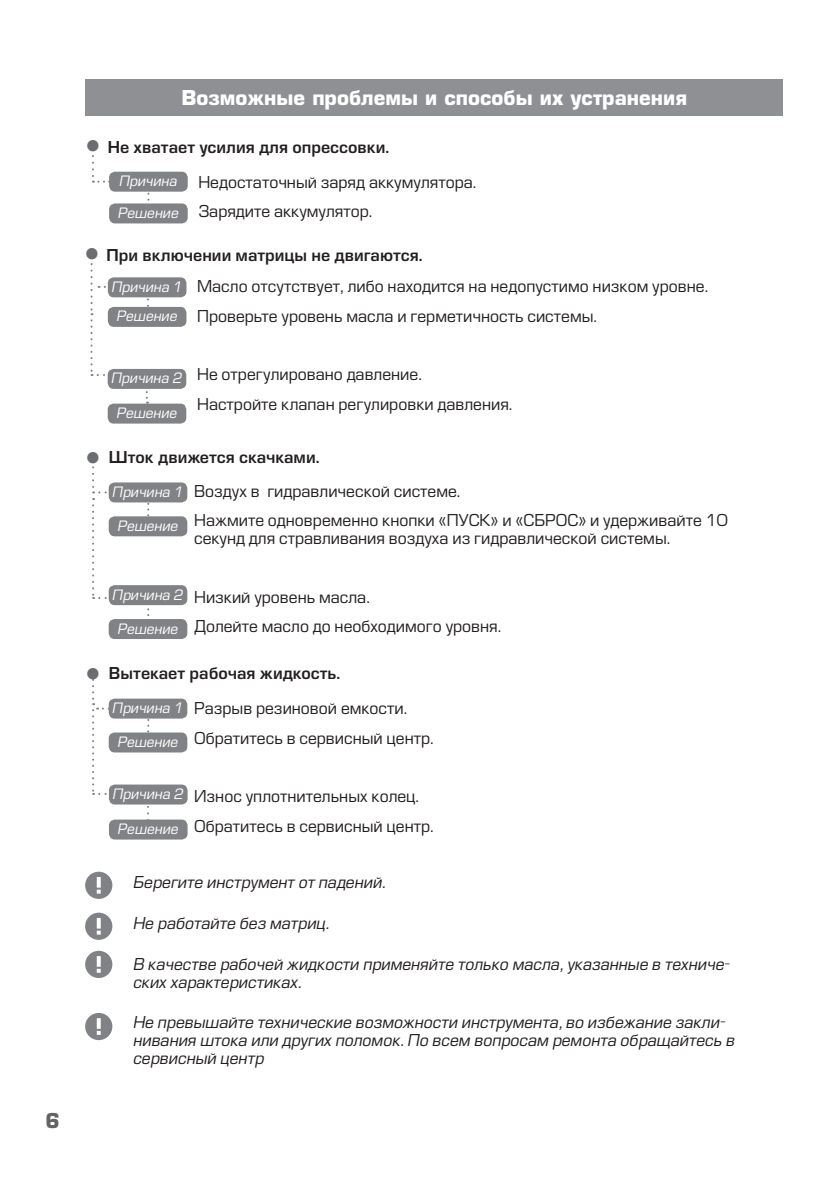
<style>
.page{position:relative;width:840px;height:1191px;background:#fff}
.page>*{position:absolute;margin:0;border:0;box-sizing:border-box;transform-origin:0 0}
.t1{font:26px "Tahoma";color:#6c6d70}
.t2{font:700 20px "Europe";color:#fff}
.t3{font:700 20px "Europe";color:#636366}
.t4{font:16px/29.4px "Europe";color:#231f20}
.t5{font:italic 16px/18px "Europe";color:#231f20}
.t6{font:16px "Europe Demi";color:#231f20}
.t7{font:italic 14px "Europe";color:#fff}
</style>
<div class="page">
<svg style="left:92px;top:149px;width:57px;height:58px"></svg>
<div style="left:109px;top:203px;width:79px;height:20px;background:#808285;border-radius:6px"></div>
<div style="left:109px;top:172px;width:79px;height:20px;background:#808285;border-radius:6px"></div>
<svg style="left:90px;top:257px;width:2px;height:119px"></svg>
<svg style="left:98px;top:374px;width:50px;height:29px"></svg>
<svg style="left:99px;top:286px;width:50px;height:32px"></svg>
<div style="left:108px;top:307px;width:78px;height:20px;background:#808285;border-radius:6px"></div>
<div style="left:108px;top:403px;width:78px;height:20px;background:#808285;border-radius:6px"></div>
<div style="left:108px;top:277px;width:78px;height:20px;background:#808285;border-radius:6px"></div>
<div style="left:108px;top:369px;width:78px;height:20px;background:#808285;border-radius:6px"></div>
<svg style="left:92px;top:672px;width:57px;height:151px"></svg>
<div style="left:109px;top:819px;width:78px;height:20px;background:#808285;border-radius:6px"></div>
<div style="left:109px;top:732px;width:78px;height:20px;background:#808285;border-radius:6px"></div>
<div style="left:109px;top:784px;width:78px;height:20px;background:#808285;border-radius:6px"></div>
<div style="left:109px;top:698px;width:78px;height:20px;background:#808285;border-radius:6px"></div>
<svg style="left:92px;top:460px;width:57px;height:166px"></svg>
<div style="left:109px;top:516px;width:78px;height:20px;background:#808285;border-radius:6px"></div>
<div style="left:109px;top:619px;width:78px;height:20px;background:#808285;border-radius:6px"></div>
<div style="left:109px;top:482px;width:78px;height:20px;background:#808285;border-radius:6px"></div>
<div style="left:109px;top:585px;width:78px;height:20px;background:#808285;border-radius:6px"></div>
<div style="left:85px;top:79px;width:697px;height:36px;background:#8e9093"></div>
<div style="left:85px;top:871px;width:27px;height:28px;background:#808285;border-radius:50%"></div>
<svg style="left:97px;top:877px;width:4px;height:10px"></svg>
<svg style="left:97px;top:889px;width:4px;height:4px"></svg>
<div style="left:85px;top:912px;width:27px;height:28px;background:#808285;border-radius:50%"></div>
<svg style="left:97px;top:918px;width:4px;height:10px"></svg>
<svg style="left:97px;top:930px;width:4px;height:4px"></svg>
<div style="left:85px;top:950px;width:27px;height:28px;background:#808285;border-radius:50%"></div>
<svg style="left:97px;top:956px;width:4px;height:10px"></svg>
<svg style="left:97px;top:968px;width:4px;height:4px"></svg>
<div style="left:85px;top:1013px;width:27px;height:27px;background:#808285;border-radius:50%"></div>
<svg style="left:97px;top:1018px;width:4px;height:10px"></svg>
<svg style="left:97px;top:1030px;width:4px;height:4px"></svg>
<p class="t3" style="left:45px;top:1108px;width:16px">6</p>
<p class="t2" style="left:181px;top:86px;width:507px">Возможные проблемы и способы их устранения</p>
<h1 class="t1" style="left:85px;top:126px;width:17px">●</h1>
<h1 class="t1" style="left:84px;top:234px;width:17px">●</h1>
<p class="t6" style="left:108px;top:137px;width:283px">Не хватает усилия для опрессовки.</p>
<p class="t4" style="left:198px;top:168px;width:279px">Недостаточный заряд аккумулятора.<br>Зарядите аккумулятор.</p>
<p class="t7" style="left:119px;top:173px;width:59px">Причина</p>
<p class="t7" style="left:118px;top:205px;width:62px">Решение</p>
<p class="t6" style="left:106px;top:245px;width:317px">При включении матрицы не двигаются.</p>
<p class="t4" style="left:197px;top:272px;width:512px">Масло отсутствует, либо находится на недопустимо низком уровне.<br>Проверьте уровень масла и герметичность системы.</p>
<p class="t7" style="left:112px;top:279px;width:72px">Причина 1</p>
<p class="t7" style="left:117px;top:308px;width:62px">Решение</p>
<p class="t7" style="left:111px;top:370px;width:72px">Причина 2</p>
<p class="t7" style="left:117px;top:405px;width:62px">Решение</p>
<p class="t4" style="left:197px;top:360px;width:317px">Не отрегулировано давление.<br>Настройте клапан регулировки давления.</p>
<h1 class="t1" style="left:85px;top:438px;width:17px">●</h1>
<p class="t6" style="left:109px;top:448px;width:212px">Шток движется скачками.</p>
<p class="t4" style="left:194px;top:476px;width:535px">Воздух в гидравлической системе.<br>Нажмите одновременно кнопки «ПУСК» и «СБРОС» и удерживайте 10</p>
<p class="t4" style="left:194px;top:524px;width:477px">секунд для стравливания воздуха из гидравлической системы.</p>
<p class="t7" style="left:112px;top:484px;width:72px">Причина 1</p>
<p class="t7" style="left:118px;top:517px;width:62px">Решение</p>
<p class="t7" style="left:112px;top:586px;width:72px">Причина 2</p>
<p class="t7" style="left:118px;top:620px;width:62px">Решение</p>
<p class="t4" style="left:194px;top:582px;width:308px">Низкий уровень масла.<br>Долейте масло до необходимого уровня.</p>
<h1 class="t1" style="left:85px;top:654px;width:17px">●</h1>
<p class="t6" style="left:109px;top:664px;width:233px">Вытекает рабочая жидкость.</p>
<p class="t4" style="left:194px;top:694px;width:241px">Разрыв резиновой емкости.<br>Обратитесь в сервисный центр.</p>
<p class="t7" style="left:112px;top:700px;width:72px">Причина 1</p>
<p class="t7" style="left:118px;top:733px;width:62px">Решение</p>
<p class="t7" style="left:113px;top:786px;width:72px">Причина 2</p>
<p class="t7" style="left:118px;top:821px;width:62px">Решение</p>
<p class="t4" style="left:194px;top:782px;width:241px">Износ уплотнительных колец.<br>Обратитесь в сервисный центр.</p>
<p class="t5" style="left:133px;top:873px;width:254px">Берегите инструмент от падений.</p>
<p class="t5" style="left:133px;top:914px;width:197px">Не работайте без матриц.</p>
<p class="t5" style="left:133px;top:955px;width:598px">В качестве рабочей жидкости применяйте только масла, указанные в техниче&shy;ских характеристиках.</p>
<p class="t5" style="left:133px;top:1013px;width:603px">Не превышайте технические возможности инструмента, во избежание закли&shy;нивания штока или других поломок. По всем вопросам ремонта обращайтесь в сервисный центр</p>
</div>
